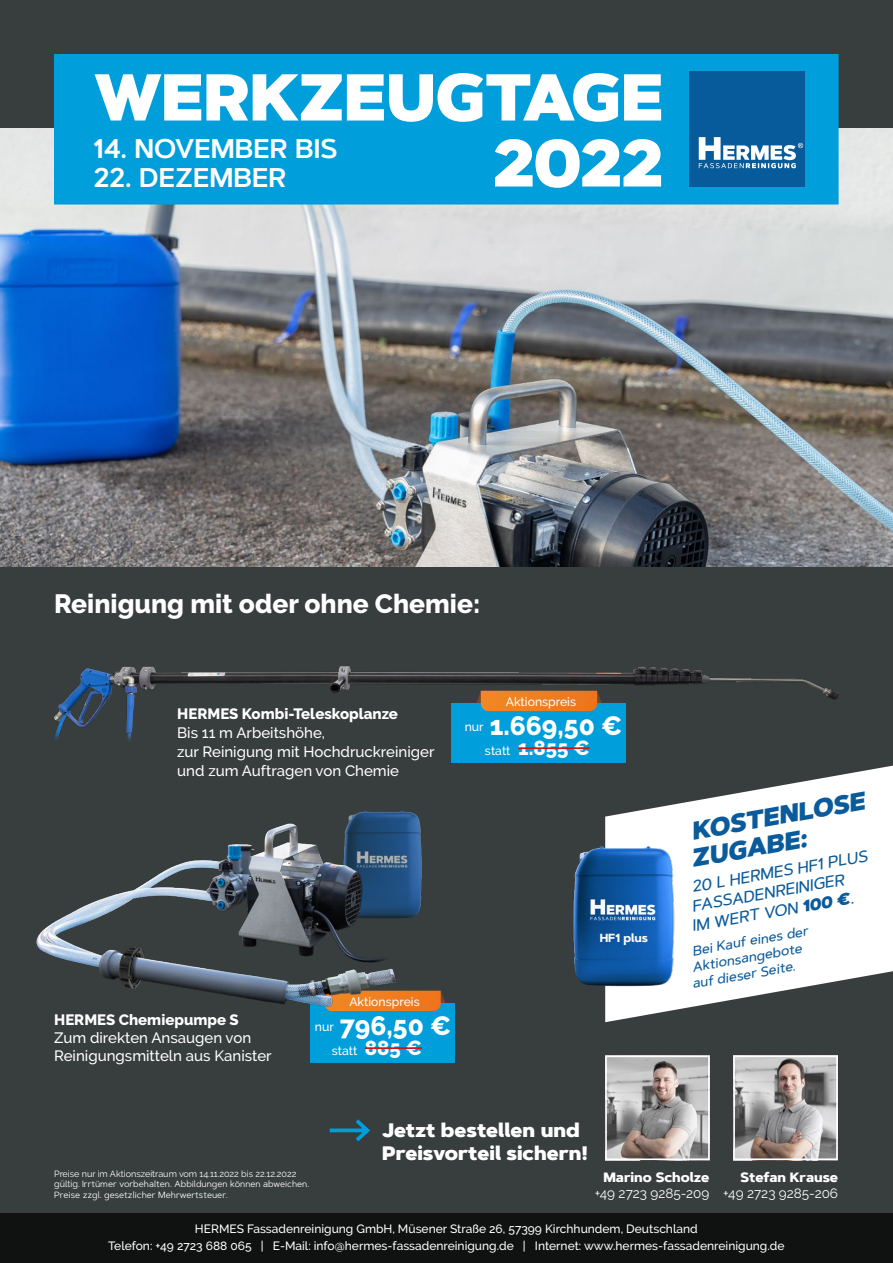
<style>
.page{position:relative;width:893px;height:1263px;background:#383d3d}
.page>*{position:absolute;margin:0;border:0;box-sizing:border-box;transform-origin:0 0}
.t1{font:900 66px/66px "Artegra Sans";color:#fff;text-align:right}
.t2{font:600 27px "Artegra Sans";color:#fff}
.t3{font:800 26.4px "Raleway";color:#fff}
.t4{font:italic 900 25.2px/27px "Artegra Sans";color:#0a5b9c}
.t5{font:800 20.25px "Raleway";color:#fff}
.t6{font:900 19.5px/23.4px "Artegra Sans";color:#fff}
.t7{font:italic 500 16.05px/19.4px "Artegra Sans";color:#0a5b9c}
.t8{font:500 15px/18.9px "Raleway";color:#fff}
.t9{font:800 15px "Raleway";color:#fff}
.t10{font:italic 500 13.5px/16.2px "Artegra Sans";color:#0a5b9c}
.t11{font:13.5px "Raleway";color:#fff}
.t12{font:800 13.5px "Artegra Sans";color:#fff}
.t13{font:500 12.15px "Raleway";color:#fff}
.t14{font:500 12px/16.5px "Raleway";color:#fff;text-align:center}
.t15{font:700 11.7px "Artegra Sans";color:#fff}
.t16{font:9px/10.8px "Artegra Sans";color:#fff}
.t17{font:9px "Raleway";color:#fff}
.s1{font-weight:500;font-size:12.15px}
.s2{font-weight:800;font-size:20.25px}
.s3{font-weight:900}
.s4{font-family:"Raleway"}
</style>
<div class="page">
<img style="left:0;top:129px;width:893px;height:438px">
<div style="left:54px;top:54px;width:785px;height:151px;background:#009edb"></div>
<div style="left:310px;top:1003px;width:145px;height:60px;background:#009edb"></div>
<hr style="left:365px;top:1047px;width:57px;height:2px;background:#cd1719">
<svg style="left:439px;top:991px;width:6px;height:18px"></svg>
<svg style="left:605px;top:766px;width:288px;height:256px;fill:#fff"></svg>
<div style="left:452px;top:704px;width:174px;height:59px;background:#009edb"></div>
<hr style="left:518px;top:747px;width:72px;height:2px;background:#cd1719">
<img style="left:54px;top:666px;width:785px;height:82px">
<div style="left:689px;top:71px;width:116px;height:116px;background:#085b9b"></div>
<svg style="left:699px;top:137px;width:104px;height:31px"></svg>
<img style="left:36px;top:810px;width:403px;height:201px">
<img style="left:573px;top:843px;width:109px;height:148px">
<img style="left:736px;top:1058px;width:99px;height:99px">
<div style="left:733px;top:1055px;width:105px;height:105px;border:2px solid #fff"></div>
<img style="left:608px;top:1058px;width:99px;height:99px">
<div style="left:605px;top:1055px;width:105px;height:105px;border:2px solid #fff"></div>
<svg style="left:329px;top:1119px;width:41px;height:23px"></svg>
<div style="left:0;top:1213px;width:893px;height:50px;background:#101212"></div>
<h1 class="t1" style="left:95px;top:65px;width:570px">WERKZEUGTAGE<br>2022</h1>
<h2 class="t2" style="left:94px;top:129px;width:245px">14. NOVEMBER BIS</h2>
<h2 class="t2" style="left:94px;top:158px;width:194px">22. DEZEMBER</h2>
<h3 class="t3" style="left:54px;top:589px;width:428px">Reinigung mit oder ohne Chemie:</h3>
<p class="t13" style="left:506px;top:694px;width:72px">Aktionspreis</p>
<p class="t9" style="left:177px;top:705px;width:222px">HERMES Kombi-Teleskoplanze</p>
<p class="t8" style="left:177px;top:723px;width:259px">Bis 11 m Arbeitshöhe,<br>zur Reinigung mit Hochdruckreiniger und zum Auftragen von Chemie</p>
<h3 class="t3" style="left:465px;top:710px;width:159px"><span class="s1">nur</span> 1.669,50 €</h3>
<h3 class="t5" style="left:485px;top:736px;width:106px"><span class="s1">statt</span> 1.855 €</h3>
<p class="t9" style="left:54px;top:1011px;width:186px">HERMES Chemiepumpe S</p>
<p class="t8" style="left:54px;top:1029px;width:219px;line-height:18px">Zum direkten Ansaugen von<br>Reinigungsmitteln aus Kanister</p>
<p class="t13" style="left:349px;top:994px;width:72px">Aktionspreis</p>
<h3 class="t3" style="left:315px;top:1010px;width:138px"><span class="s1">nur</span> 796,50 €</h3>
<p class="t13" style="left:332px;top:1044px;width:92px">statt <span class="s2">885 €</span></p>
<h3 class="t4" style="left:684px;top:819px;width:182px;rotate:-10deg">KOSTENLOSE<br>ZUGABE:</h3>
<h3 class="t7" style="left:684px;top:878px;width:186px;text-indent:7px;rotate:-10deg">20 L HERMES HF1 PLUS<br>FASSADENREINIGER<br>IM WERT VON <span class="s3">100 €</span>.</h3>
<p class="t15" style="left:600px;top:929px;width:50px">HF1 plus</p>
<p class="t10" style="left:685px;top:944px;width:125px;text-indent:6px;rotate:-10deg">Bei Kauf eines der<br>Aktionsangebote auf dieser Seite.</p>
<h3 class="t6" style="left:382px;top:1119px;width:207px">Jetzt bestellen und<br>Preisvorteil sichern!</h3>
<p class="t17" style="left:54px;top:1168px;width:244px">Preise nur im Aktionszeitraum vom 14.11.2022 bis 22.12.2022</p>
<p class="t16" style="left:54px;top:1178px;width:257px"><span class="s4">gültig.</span> Irrtümer vorbehalten. Abbildungen können abweichen.<br>Preise zzgl. gesetzlicher Mehrwertsteuer.</p>
<p class="t14" style="left:108px;top:1221px;width:678px">HERMES Fassadenreinigung GmbH, Müsener Straße 26, 57399 Kirchhundem, Deutschland<br>Telefon: +49 2723 688 065 | E-Mail: info@hermes-fassadenreinigung.de | Internet: www.hermes-fassadenreinigung.de</p>
<p class="t12" style="left:740px;top:1166px;width:99px">Stefan Krause</p>
<p class="t11" style="left:723px;top:1185px;width:116px">+49 2723 9285-206</p>
<p class="t12" style="left:603px;top:1166px;width:107px">Marino Scholze</p>
<p class="t11" style="left:595px;top:1185px;width:116px">+49 2723 9285-209</p>
</div>
